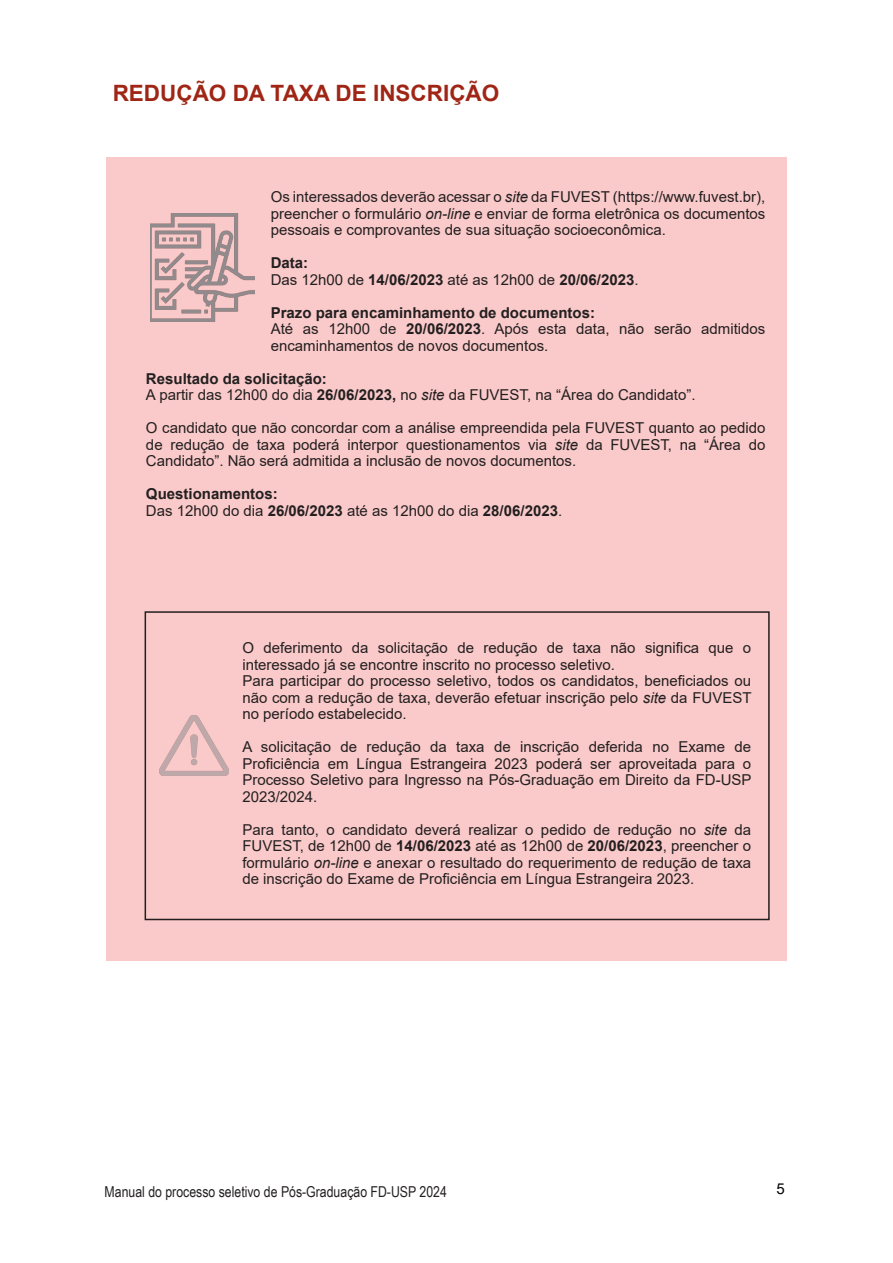
<style>
.page{position:relative;width:893px;height:1263px;background:#fff}
.page>*{position:absolute;margin:0;border:0;box-sizing:border-box;transform-origin:0 0}
.t1{font:700 22.5px "Arial";color:#9f2515}
.t2{font:15px/16.5px "Arial";color:#231f20;text-align:justify}
.t3{font:700 15px "Arial";color:#231f20}
.t4{font:15px "Arial Narrow";color:#231f20}
.t5{font:15px "Arial";color:#000}
.s1{font-style:italic}
.s2{font-weight:700}
</style>
<div class="page">
<div style="left:106px;top:157px;width:681px;height:804px;background:#fac9c9"></div>
<img style="left:150px;top:214px;width:104px;height:107px">
<div style="left:145px;top:611px;width:625px;height:309px;border:2px solid #231f20"></div>
<img style="left:160px;top:715px;width:68px;height:61px">
<p class="t1" style="left:113px;top:78px;width:388px">REDUÇÃO DA TAXA DE INSCRIÇÃO</p>
<p class="t2" style="left:271px;top:189px;width:496px">Os interessados deverão acessar o <span class="s1">site</span> da FUVEST (https://www.fuvest.br), preencher o formulário <span class="s1">on-line</span> e enviar de forma eletrônica os documentos pessoais e comprovantes de sua situação socioeconômica.</p>
<p class="t3" style="left:271px;top:252px;width:39px">Data:</p>
<p class="t2" style="left:271px;top:271px;width:369px">Das 12h00 de <span class="s2">14/06/2023</span> até as 12h00 de <span class="s2">20/06/2023</span>.</p>
<p class="t3" style="left:271px;top:302px;width:326px">Prazo para encaminhamento de documentos:</p>
<p class="t2" style="left:271px;top:321px;width:496px">Até as 12h00 de <span class="s2">20/06/2023</span>. Após esta data, não serão admitidos encaminhamentos de novos documentos.</p>
<p class="t3" style="left:146px;top:368px;width:182px">Resultado da solicitação:</p>
<p class="t2" style="left:146px;top:387px;width:551px">A partir das 12h00 do dia <span class="s2">26/06/2023,</span> no <span class="s1">site</span> da FUVEST, na “Área do Candidato”.</p>
<p class="t2" style="left:146px;top:420px;width:621px">O candidato que não concordar com a análise empreendida pela FUVEST quanto ao pedido de redução de taxa poderá interpor questionamentos via <span class="s1">site</span> da FUVEST, na “Área do Candidato”. Não será admitida a inclusão de novos documentos.</p>
<p class="t3" style="left:146px;top:483px;width:133px">Questionamentos:</p>
<p class="t2" style="left:146px;top:502px;width:418px">Das 12h00 do dia <span class="s2">26/06/2023</span> até as 12h00 do dia <span class="s2">28/06/2023</span>.</p>
<p class="t2" style="left:242px;top:639px;width:510px">O deferimento da solicitação de redução de taxa não significa que o interessado já se encontre inscrito no processo seletivo.</p>
<p class="t2" style="left:242px;top:672px;width:511px">Para participar do processo seletivo, todos os candidatos, beneficiados ou não com a redução de taxa, deverão efetuar inscrição pelo <span class="s1">site</span> da FUVEST no período estabelecido.</p>
<p class="t2" style="left:242px;top:738px;width:511px">A solicitação de redução da taxa de inscrição deferida no Exame de Proficiência em Língua Estrangeira 2023 poderá ser aproveitada para o Processo Seletivo para Ingresso na Pós-Graduação em Direito da FD-USP 2023/2024.</p>
<p class="t2" style="left:242px;top:821px;width:510px">Para tanto, o candidato deverá realizar o pedido de redução no <span class="s1">site</span> da FUVEST, de 12h00 de <span class="s2">14/06/2023</span> até as 12h00 de <span class="s2">20/06/2023</span>, preencher o formulário <span class="s1">on-line</span> e anexar o resultado do requerimento de redução de taxa de inscrição do Exame de Proficiência em Língua Estrangeira 2023.</p>
<p class="t4" style="left:105px;top:1181px;width:344px">Manual do processo seletivo de Pós-Graduação FD-USP 2024</p>
<p class="t5" style="left:776px;top:1178px;width:10px">5</p>
</div>
